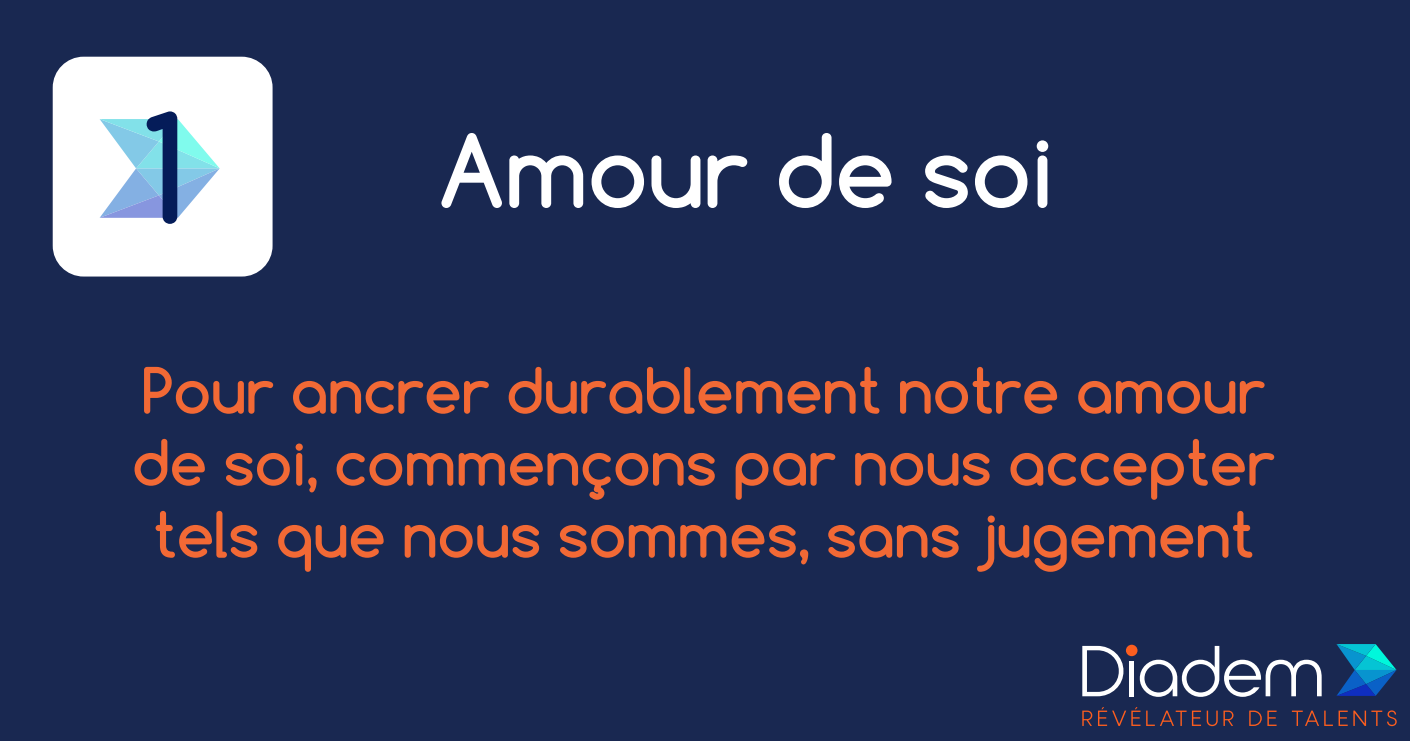
<style>
.page{position:relative;width:1410px;height:741px;background:#192851}
.page>*{position:absolute;margin:0;border:0;box-sizing:border-box;transform-origin:0 0}
.t1{font:700 144px "Comfortaa";color:#051c59}
.t2{font:700 96px "Comfortaa";color:#fff}
.t3{font:700 60px/72px "Comfortaa";color:#f26935;text-align:center}
</style>
<div class="page">
<div style="left:53px;top:57px;width:220px;height:220px;background:#fff;border-radius:31px"></div>
<svg style="left:100px;top:119px;width:120px;height:99px"></svg>
<svg style="left:1082px;top:646px;width:42px;height:50px"></svg>
<div style="left:1129px;top:661px;width:5px;height:35px;background:#fff"></div>
<div style="left:1126px;top:645px;width:11px;height:11px;background:#fc5e1f;border-radius:50%"></div>
<svg style="left:1140px;top:646px;width:182px;height:51px"></svg>
<svg style="left:1336px;top:644px;width:60px;height:52px"></svg>
<svg style="left:1082px;top:711px;width:10px;height:15px"></svg>
<svg style="left:1098px;top:707px;width:42px;height:19px"></svg>
<svg style="left:1146px;top:711px;width:55px;height:15px"></svg>
<svg style="left:1207px;top:711px;width:26px;height:15px"></svg>
<svg style="left:1249px;top:711px;width:28px;height:15px"></svg>
<svg style="left:1292px;top:711px;width:41px;height:15px"></svg>
<svg style="left:1339px;top:710px;width:58px;height:16px"></svg>
<p class="t1" style="left:142px;top:78px;width:41px">1</p>
<p class="t2" style="left:438px;top:110px;width:617px">Amour de soi</p>
<p class="t3" style="left:132px;top:354px;width:1145px">Pour ancrer durablement notre amour de soi, commençons par nous accepter tels que nous sommes, sans jugement</p>
</div>
